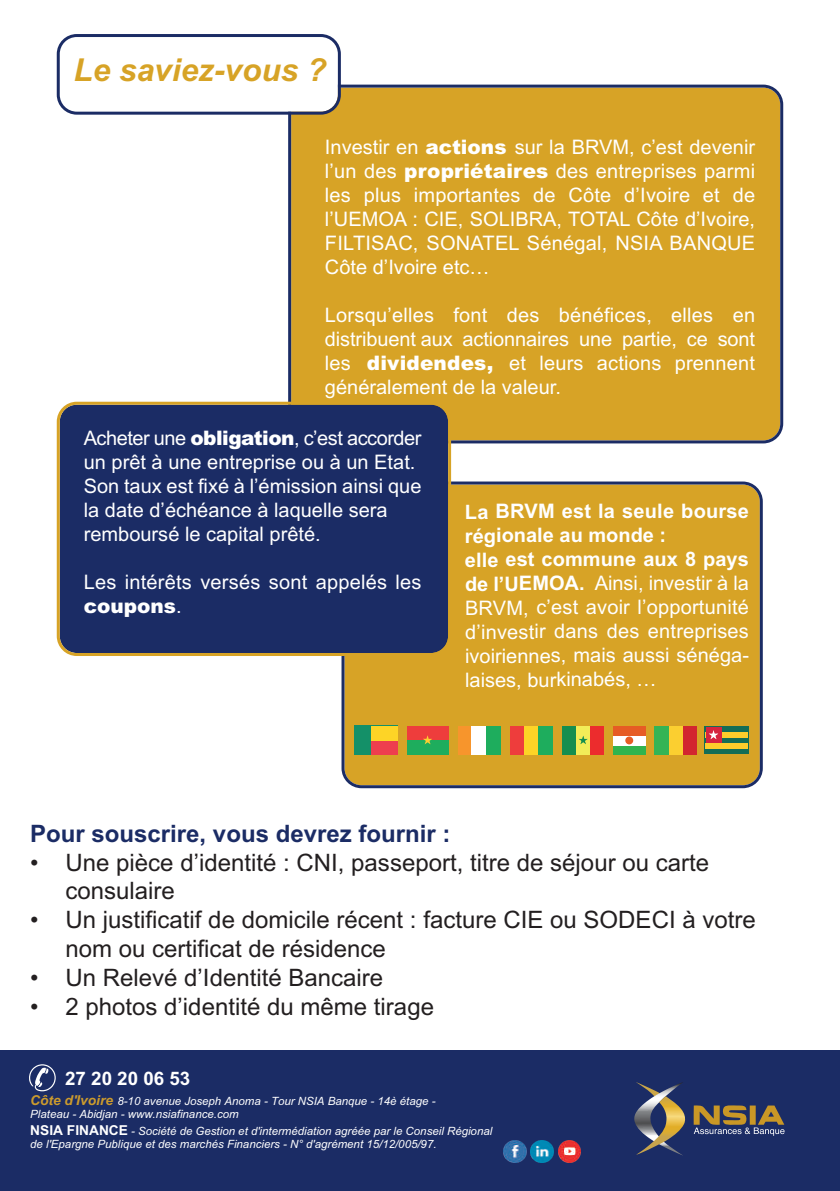
<style>
.page{position:relative;width:840px;height:1191px;background:#fff}
.page>*{position:absolute;margin:0;border:0;box-sizing:border-box;transform-origin:0 0}
.t1{font:italic 700 31.6px "Arial";color:#d7a326}
.t2{font:24px/28.8px "Arial";color:#231f20}
.t3{font:700 24px "Arial";color:#1b2c65}
.t4{font:20px/24px "Arial";color:#fff}
.t5{font:700 18.6px "Arial";color:#fff}
.t6{font:italic 11.4px/13.6px "Arial";color:#fff}
.s1{font-weight:900}
.s2{font-weight:700}
.s3{font-weight:700;font-size:13.6px;color:#cc9b2d}
.s4{font-weight:700;font-style:normal;font-size:13.6px}
</style>
<div class="page">
<div style="left:0;top:1049px;width:839px;height:142px;background:#1b2c65"></div>
<svg style="left:29px;top:1064px;width:27px;height:27px"></svg>
<svg style="left:634px;top:1082px;width:51px;height:73px"></svg>
<svg style="left:693px;top:1105px;width:91px;height:30px"></svg>
<div style="left:288px;top:85px;width:494px;height:358px;background:#d7a326"></div>
<div style="left:341px;top:481px;width:421px;height:307px;background:#d7a326"></div>
<svg style="left:57px;top:34px;width:283px;height:81px"></svg>
<div style="left:57px;top:402px;width:394px;height:254px;background:#1b2c65"></div>
<div style="left:354px;top:726px;width:43px;height:29px;background:#149068"></div>
<div style="left:371px;top:728px;width:26px;height:27px;background:#ee3e4e"></div>
<div style="left:371px;top:726px;width:26px;height:14px;background:#fdd426"></div>
<div style="left:406px;top:726px;width:42px;height:14px;background:#ee3d3c"></div>
<div style="left:406px;top:740px;width:42px;height:14px;background:#1ead5d"></div>
<svg style="left:423px;top:735px;width:9px;height:9px"></svg>
<div style="left:457px;top:726px;width:42px;height:29px;background:#f7952c"></div>
<div style="left:471px;top:726px;width:15px;height:29px;background:#fff"></div>
<div style="left:485px;top:726px;width:15px;height:29px;background:#1ead5d"></div>
<div style="left:510px;top:726px;width:41px;height:28px;background:#ee3d3c"></div>
<div style="left:523px;top:726px;width:15px;height:29px;background:#fdd426"></div>
<div style="left:538px;top:726px;width:14px;height:28px;background:#1ead5d"></div>
<div style="left:612px;top:745px;width:33px;height:9px;background:#30b44e"></div>
<div style="left:612px;top:736px;width:33px;height:9px;background:#fff"></div>
<div style="left:612px;top:726px;width:33px;height:10px;background:#e65c24"></div>
<div style="left:625px;top:736px;width:8px;height:8px;background:#e65c24;border-radius:50%"></div>
<div style="left:562px;top:726px;width:41px;height:28px;background:#158e4f"></div>
<div style="left:576px;top:726px;width:27px;height:28px;background:#f2ed58"></div>
<div style="left:590px;top:726px;width:13px;height:28px;background:#ec2c2d"></div>
<svg style="left:579px;top:735px;width:8px;height:9px"></svg>
<div style="left:654px;top:726px;width:42px;height:29px;background:#d2262f"></div>
<div style="left:654px;top:726px;width:28px;height:29px;background:#fbcf30"></div>
<div style="left:654px;top:726px;width:14px;height:29px;background:#34b455"></div>
<div style="left:704px;top:727px;width:44px;height:27px;background:#146d56"></div>
<div style="left:705px;top:732px;width:42px;height:6px;background:#fecd2b"></div>
<div style="left:705px;top:743px;width:42px;height:5px;background:#fecd2b"></div>
<div style="left:705px;top:727px;width:16px;height:16px;background:#d6243f"></div>
<svg style="left:709px;top:730px;width:8px;height:9px"></svg>
<img style="left:503px;top:1140px;width:23px;height:22px">
<img style="left:530px;top:1140px;width:23px;height:22px">
<img style="left:558px;top:1140px;width:22px;height:22px">
<h1 class="t1" style="left:73px;top:52px;width:254px">Le saviez-vous ?</h1>
<p class="t4" style="left:325px;top:135px;width:431px;text-align:justify">Investir en <span class="s1">actions</span> sur la BRVM, c’est devenir l’un des <span class="s1">propriétaires</span> des entreprises parmi les plus importantes de Côte d’Ivoire et de l’UEMOA : CIE, SOLIBRA, TOTAL Côte d’Ivoire, FILTISAC, SONATEL Sénégal, NSIA BANQUE Côte d’Ivoire etc…</p>
<p class="t4" style="left:325px;top:303px;width:431px;text-align:justify">Lorsqu’elles font des bénéfices, elles en distribuent aux actionnaires une partie, ce sont les <span class="s1">dividendes,</span> et leurs actions prennent généralement de la valeur.</p>
<p class="t4" style="left:84px;top:426px;width:339px">Acheter une <span class="s1">obligation</span>, c’est accorder un prêt à une entreprise ou à un Etat.<br>Son taux est fixé à l’émission ainsi que la date d’échéance à laquelle sera remboursé le capital prêté.</p>
<p class="t4" style="left:84px;top:570px;width:339px">Les intérêts versés sont appelés les <span class="s1">coupons</span>.</p>
<p class="t4" style="left:464px;top:499px;width:285px"><span class="s2">La BRVM est la seule bourse régionale au monde :<br>elle est commune aux 8 pays de l’UEMOA.</span> Ainsi, investir à la<br>BRVM, c’est avoir l’opportunité d’investir dans des entreprises ivoiriennes, mais aussi sénéga&shy;laises, burkinabés, …</p>
<p class="t3" style="left:30px;top:819px;width:422px">Pour souscrire, vous devrez fournir :</p>
<p class="t2" style="left:65px;top:848px;width:645px;text-indent:-35px">• Une pièce d’identité : CNI, passeport, titre de séjour ou carte consulaire</p>
<p class="t2" style="left:65px;top:905px;width:691px;text-indent:-35px">• Un justificatif de domicile récent : facture CIE ou SODECI à votre nom ou certificat de résidence</p>
<p class="t2" style="left:30px;top:963px;width:354px">• Un Relevé d’Identité Bancaire</p>
<p class="t2" style="left:30px;top:992px;width:405px">• 2 photos d’identité du même tirage</p>
<p class="t5" style="left:65px;top:1066px;width:127px">27 20 20 06 53</p>
<p class="t6" style="left:30px;top:1094px;width:406px"><span class="s3">Côte d'Ivoire</span> 8-10 avenue Joseph Anoma - Tour NSIA Banque - 14è étage -<br>Plateau - Abidjan - www.nsiafinance.com</p>
<p class="t6" style="left:30px;top:1124px;width:463px"><span class="s4">NSIA FINANCE</span> - Société de Gestion et d'intermédiation agréée par le Conseil Régional de l'Epargne Publique et des marchés Financiers - N° d'agrément 15/12/005/97.</p>
</div>
